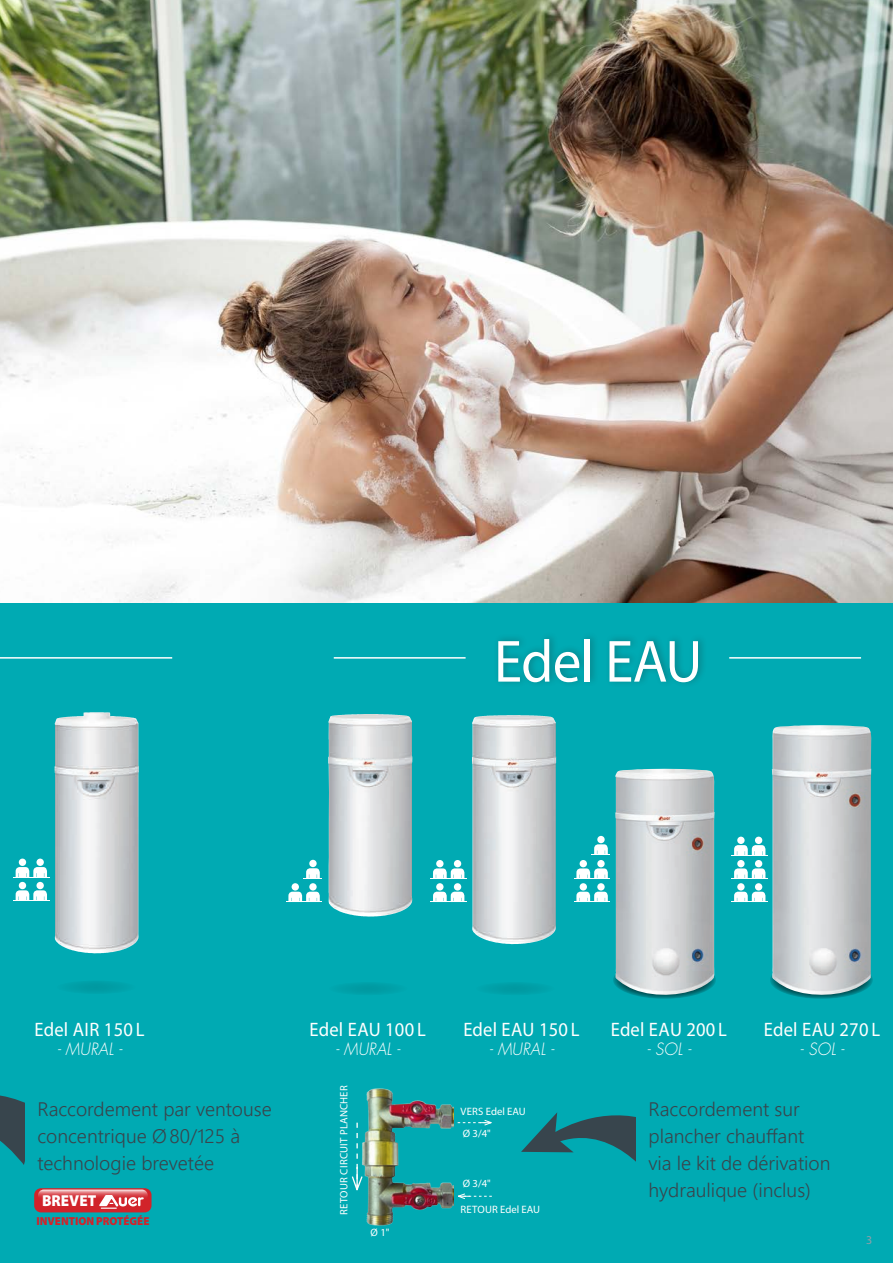
<style>
.page{position:relative;width:893px;height:1263px;background:#fff}
.page>*{position:absolute;margin:0;border:0;box-sizing:border-box;transform-origin:0 0}
.t1{font:60px "Myriad Pro";letter-spacing:-.01em;color:#fff;scale:.95 1}
.t2{font:19.5px/27px "Webly Sleek UI Semilight";color:#38454d}
.t3{font:19.5px "Myriad Pro";letter-spacing:.01em;color:#fff;scale:.95 1}
.t4{font:italic 300 16.5px "Futura";letter-spacing:.01em;color:#fff;scale:.95 1}
.t5{font:900 15.9px "Myriad Pro";color:#fff;scale:.95 1}
.t6{font:12px "Myriad Pro";color:#90a0aa}
.t7{font:900 11.55px "Myriad Pro";color:#d1232a;scale:.95 1}
.t8{font:10.65px "Myriad Pro";letter-spacing:.02em;color:#fff}
.t9{font:10.65px "Myriad Pro";color:#fff}
</style>
<div class="page">
<img style="left:0;top:0;width:893px;height:603px">
<div style="left:0;top:603px;width:893px;height:660px;background:#00aab3"></div>
<div style="left:19px;top:858px;width:7px;height:8px;background:#fff;border-radius:50%"></div>
<div style="left:19px;top:882px;width:7px;height:7px;background:#fff;border-radius:50%"></div>
<svg style="left:36px;top:858px;width:8px;height:8px"></svg>
<svg style="left:13px;top:867px;width:36px;height:11px"></svg>
<div style="left:36px;top:882px;width:8px;height:7px;background:#fff;border-radius:50%"></div>
<svg style="left:13px;top:890px;width:36px;height:11px"></svg>
<div style="left:56px;top:980px;width:80px;height:14px;background:#00a0a9;border-radius:50%"></div>
<img style="left:54px;top:712px;width:85px;height:241px">
<div style="left:494px;top:631px;width:214px;height:57px;background:#231f20;opacity:.3"></div>
<div style="left:328px;top:982px;width:80px;height:13px;background:#00a0a9;border-radius:50%"></div>
<img style="left:328px;top:714px;width:84px;height:203px">
<div style="left:292px;top:883px;width:7px;height:7px;background:#fff;border-radius:50%"></div>
<div style="left:309px;top:883px;width:8px;height:7px;background:#fff;border-radius:50%"></div>
<svg style="left:286px;top:892px;width:36px;height:10px"></svg>
<div style="left:309px;top:860px;width:8px;height:7px;background:#fff;border-radius:50%"></div>
<svg style="left:304px;top:868px;width:18px;height:11px"></svg>
<div style="left:475px;top:982px;width:80px;height:13px;background:#00a0a9;border-radius:50%"></div>
<img style="left:472px;top:715px;width:84px;height:229px">
<div style="left:436px;top:883px;width:8px;height:7px;background:#fff;border-radius:50%"></div>
<div style="left:454px;top:883px;width:7px;height:7px;background:#fff;border-radius:50%"></div>
<svg style="left:431px;top:892px;width:35px;height:10px"></svg>
<div style="left:436px;top:860px;width:8px;height:7px;background:#fff;border-radius:50%"></div>
<div style="left:454px;top:860px;width:7px;height:7px;background:#fff;border-radius:50%"></div>
<svg style="left:431px;top:868px;width:35px;height:11px"></svg>
<img style="left:614px;top:769px;width:101px;height:229px">
<div style="left:580px;top:883px;width:7px;height:7px;background:#fff;border-radius:50%"></div>
<div style="left:597px;top:883px;width:8px;height:7px;background:#fff;border-radius:50%"></div>
<svg style="left:574px;top:892px;width:36px;height:10px"></svg>
<div style="left:580px;top:860px;width:7px;height:7px;background:#fff;border-radius:50%"></div>
<div style="left:597px;top:860px;width:8px;height:7px;background:#fff;border-radius:50%"></div>
<svg style="left:574px;top:868px;width:36px;height:11px"></svg>
<div style="left:597px;top:836px;width:8px;height:7px;background:#fff;border-radius:50%"></div>
<svg style="left:592px;top:844px;width:18px;height:11px"></svg>
<div style="left:737px;top:883px;width:8px;height:7px;background:#fff;border-radius:50%"></div>
<div style="left:755px;top:883px;width:7px;height:7px;background:#fff;border-radius:50%"></div>
<svg style="left:732px;top:892px;width:35px;height:10px"></svg>
<div style="left:737px;top:860px;width:8px;height:7px;background:#fff;border-radius:50%"></div>
<div style="left:755px;top:860px;width:7px;height:7px;background:#fff;border-radius:50%"></div>
<svg style="left:732px;top:868px;width:35px;height:11px"></svg>
<div style="left:737px;top:837px;width:8px;height:7px;background:#fff;border-radius:50%"></div>
<div style="left:755px;top:837px;width:7px;height:7px;background:#fff;border-radius:50%"></div>
<svg style="left:732px;top:845px;width:35px;height:11px"></svg>
<hr style="left:334px;top:657px;width:132px;height:2px;background:#fff">
<hr style="left:0;top:657px;width:172px;height:2px;background:#fff">
<hr style="left:729px;top:657px;width:132px;height:2px;background:#fff">
<svg style="left:0;top:1095px;width:25px;height:70px"></svg>
<svg style="left:521px;top:1112px;width:115px;height:50px"></svg>
<img style="left:356px;top:1088px;width:97px;height:137px">
<svg style="left:458px;top:1120px;width:34px;height:6px"></svg>
<svg style="left:458px;top:1193px;width:34px;height:6px"></svg>
<svg style="left:351px;top:1123px;width:13px;height:69px"></svg>
<hr style="left:356px;top:1167px;width:2px;height:23px;background:#fff">
<div style="left:34px;top:1188px;width:118px;height:24px;background:#d1232a;border-radius:7px"></div>
<svg style="left:38px;top:1189px;width:110px;height:12px"></svg>
<svg style="left:99px;top:1195px;width:45px;height:14px"></svg>
<img style="left:771px;top:725px;width:101px;height:272px">
<p class="t3" style="left:34px;top:1017px;width:117px">Edel AIR 150 L</p>
<p class="t4" style="left:57px;top:1039px;width:69px">- MURAL -</p>
<p class="t1" style="left:494px;top:624px;width:221px">Edel EAU</p>
<p class="t3" style="left:310px;top:1017px;width:124px">Edel EAU 100 L</p>
<p class="t4" style="left:336px;top:1039px;width:69px">- MURAL -</p>
<p class="t3" style="left:463px;top:1017px;width:124px">Edel EAU 150 L</p>
<p class="t4" style="left:489px;top:1039px;width:69px">- MURAL -</p>
<p class="t3" style="left:611px;top:1017px;width:124px">Edel EAU 200 L</p>
<p class="t4" style="left:647px;top:1039px;width:47px">- SOL -</p>
<p class="t3" style="left:764px;top:1017px;width:124px">Edel EAU 270 L</p>
<p class="t4" style="left:800px;top:1039px;width:47px">- SOL -</p>
<p class="t8" style="left:337px;top:1214px;width:131px;rotate:-90deg">RETOUR CIRCUIT PLANCHER</p>
<p class="t2" style="left:37px;top:1095px;width:236px">Raccordement par ventouse concentrique Ø80/125 à technologie brevetée</p>
<p class="t2" style="left:648px;top:1095px;width:183px">Raccordement sur plancher chauffant via le kit de dérivation hydraulique (inclus)</p>
<p class="t8" style="left:371px;top:1226px;width:20px">Ø 1"</p>
<p class="t9" style="left:460px;top:1105px;width:67px">VERS Edel EAU</p>
<p class="t8" style="left:463px;top:1127px;width:30px">Ø 3/4"</p>
<p class="t8" style="left:463px;top:1177px;width:30px">Ø 3/4"</p>
<p class="t5" style="left:42px;top:1189px;width:59px">BREVET</p>
<p class="t9" style="left:460px;top:1203px;width:81px">RETOUR Edel EAU</p>
<p class="t7" style="left:36px;top:1213px;width:121px">INVENTION PROTÉGÉE</p>
<p class="t6" style="left:866px;top:1232px;width:8px">3</p>
</div>
